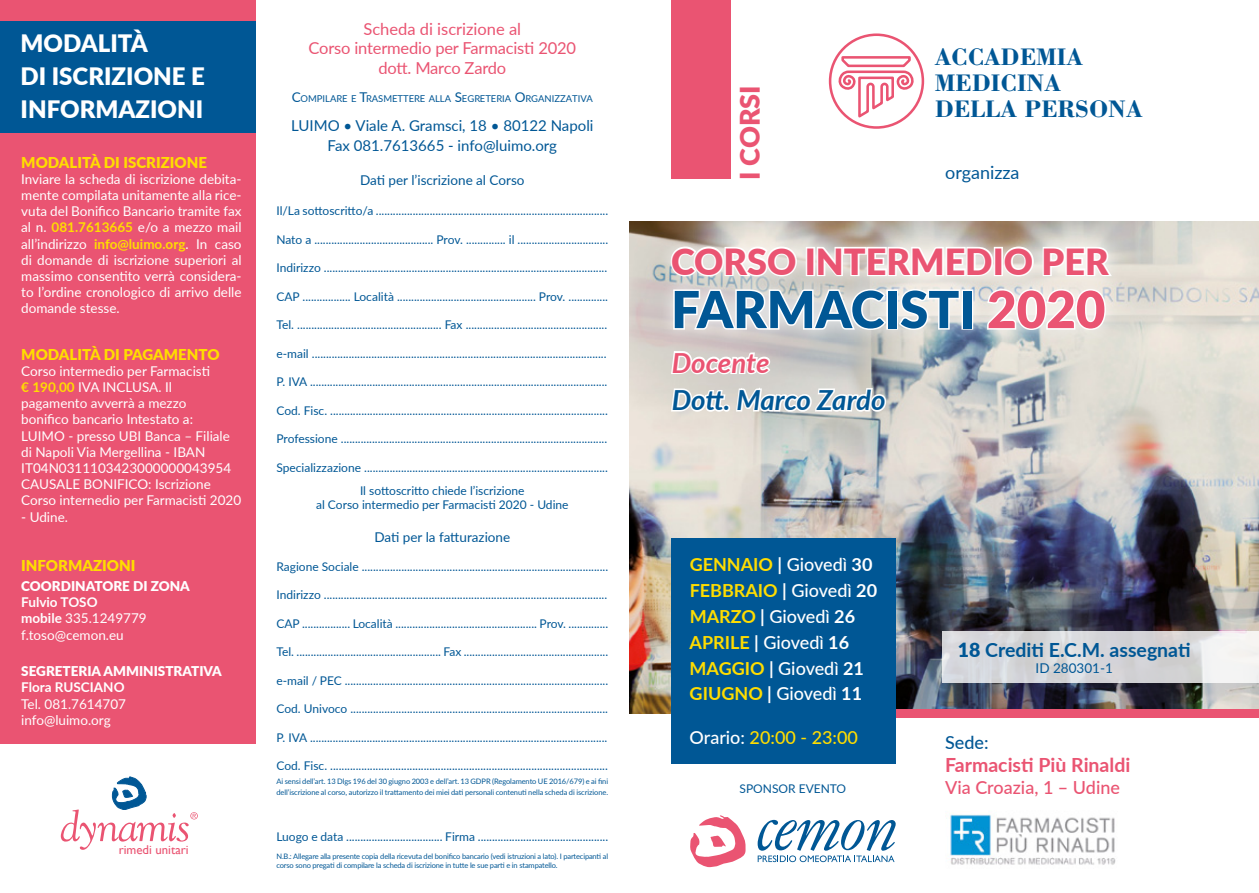
<style>
.page{position:relative;width:1259px;height:893px;background:#fff}
.page>*{position:absolute;margin:0;border:0;box-sizing:border-box;transform-origin:0 0}
.t1{font:900 51px "Lato";color:#005795}
.t2{font:900 36px "Lato";color:#ea5472}
.t3{font:italic 700 27.6px "Lato";letter-spacing:-.01em;color:#005795}
.t4{font:italic 700 27.6px "Lato";letter-spacing:-.005em;color:#ea5472}
.t5{font:900 27px "Lato";letter-spacing:-.005em;color:#ea5472}
.t6{font:700 24.6px/25.7px "Bodoni";color:#005795}
.t7{font:900 24px/33px "Lato";color:#fff}
.t8{font:700 19.5px "Lato";color:#005795}
.t9{font:700 19.5px "Lato";color:#ea5472}
.t10{font:700 18px/25.8px "Lato";color:#fd0}
.t11{font:500 18px/25.8px "Lato";color:#fff;text-align:right}
.t12{font:500 18px "Lato";color:#fd0}
.t13{font:500 18px "Lato";color:#ea5472}
.t14{font:18px "Lato";color:#005795}
.t15{font:500 18px "Lato";color:#005795}
.t16{font:16.5px/19.8px "Lato";letter-spacing:-.01em;color:#ea5472;text-align:center}
.t17{font:15px/19.8px "Lato";color:#005795;text-align:center}
.t18{font:900 15px "Lato";color:#fd0}
.t19{font:13.5px/16.2px "Lato";color:#fff}
.t20{font:13.5px "Lato";color:#005795}
.t21{font:900 13.5px "Lato";color:#fff}
.t22{font:700 13.5px "Lato";color:#fff}
.t23{font:12.75px "Gill Sans";color:#ea5472}
.t24{font:12px/23px "Lato";color:#005795;text-align:center}
.t25{font:9.45px "Lato";color:#005795}
.t26{font:7.5px/10.8px "Lato";letter-spacing:-.02em;color:#005795}
.s1{font-weight:700;color:#fd0}
.s2{font-weight:700}
.s3{font-size:13.5px}
.s4{color:#ea5472}
.s5{color:#fff}
.s6{font-weight:500;color:#fff}
.s7{font-weight:900}
</style>
<div class="page">
<img style="left:629px;top:222px;width:630px;height:491px">
<div style="left:895px;top:709px;width:364px;height:8px;background:#ea5472"></div>
<div style="left:671px;top:0;width:59px;height:179px;background:#ea5472"></div>
<div style="left:671px;top:538px;width:224px;height:225px;background:#005795"></div>
<div style="left:0;top:0;width:255px;height:744px;background:#ea5472"></div>
<svg style="left:690px;top:815px;width:56px;height:52px"></svg>
<svg style="left:757px;top:820px;width:138px;height:42px"></svg>
<div style="left:654px;top:231px;width:470px;height:114px;background:#fff;opacity:.75"></div>
<svg style="left:668px;top:244px;width:131px;height:34px"></svg>
<div style="left:806px;top:247px;width:9px;height:29px;border:3px solid #fff"></div>
<svg style="left:815px;top:244px;width:180px;height:34px"></svg>
<div style="left:994px;top:247px;width:9px;height:29px;border:3px solid #fff"></div>
<svg style="left:1001px;top:244px;width:113px;height:34px"></svg>
<svg style="left:669px;top:287px;width:219px;height:167px"></svg>
<div style="left:886px;top:289px;width:12px;height:41px;border:3px solid #fff"></div>
<svg style="left:897px;top:287px;width:64px;height:45px"></svg>
<div style="left:961px;top:289px;width:12px;height:41px;border:3px solid #fff"></div>
<svg style="left:985px;top:287px;width:122px;height:45px"></svg>
<div style="left:0;top:21px;width:255px;height:112px;background:#005795"></div>
<svg style="left:61px;top:777px;width:137px;height:73px"></svg>
<svg style="left:942px;top:631px;width:317px;height:52px;fill:#d6d6da"></svg>
<div style="left:829px;top:33px;width:95px;height:96px;border:3px solid #ea5472;border-radius:50%"></div>
<svg style="left:835px;top:55px;width:81px;height:66px"></svg>
<img style="left:950px;top:814px;width:166px;height:51px">
<h3 class="t7" style="left:21px;top:26px;width:184px">MODALITÀ<br>DI ISCRIZIONE E<br>INFORMAZIONI</h3>
<p class="t18" style="left:21px;top:151px;width:111px">MODALITÀ DI ISCRIZIO</p>
<p class="t18" style="left:187px;top:151px;width:22px">NE</p>
<p class="t19" style="left:21px;top:170px;width:222px;text-align:justify">Inviare la scheda di iscrizione debita&shy;mente compilata unitamente alla rice&shy;vuta del Bonifico Bancario tramite fax al n. <span class="s1">081.7613665</span> e/o a mezzo mail all’indirizzo <span class="s1">info@luimo.org</span>. In caso di domande di iscrizione superiori al massimo consentito verrà considera&shy;to l’ordine cronologico di arrivo delle domande stesse.</p>
<p class="t18" style="left:21px;top:343px;width:196px">MO DALITÀ DI PAGAMENTO</p>
<p class="t19" style="left:21px;top:362px;width:221px">Corso intermedio per Farmacisti<br><span class="s1">€ 190,00</span> IVA IN CLUSA. Il pagamento avverrà a mezzo<br>bonifico bancario Intestato a:<br>LUIMO - presso UBI Banca – Filiale di Napoli Via Mergellina - IBAN<br>IT04N 0311103423000000043954<br>CAUSALE BON IFICO: Iscrizione<br>Corso internedio per Farmacisti 2020</p>
<p class="t19" style="left:21px;top:508px;width:48px">- Udine.</p>
<p class="t18" style="left:21px;top:554px;width:116px">INFORMAZIONI</p>
<p class="t21" style="left:21px;top:576px;width:20px">COOR</p>
<p class="t21" style="left:61px;top:576px;width:131px">DINATORE DI ZONA</p>
<p class="t19" style="left:21px;top:594px;width:127px"><span class="s2">Fulvio TOSO<br>mobile</span> 335.1249779 f.toso@cemon.eu</p>
<p class="t21" style="left:21px;top:661px;width:95px">SEGRETERIA AMM</p>
<p class="t21" style="left:139px;top:661px;width:85px">INISTRATIVA</p>
<p class="t22" style="left:21px;top:678px;width:105px">Flora RUSCIANO</p>
<p class="t19" style="left:21px;top:695px;width:106px">Tel. 081.7614707 info@luimo.org</p>
<p class="t23" style="left:119px;top:842px;width:71px">rimedi unitari</p>
<h3 class="t16" style="left:308px;top:18px;width:269px">Scheda di iscrizione al<br>Corso intermedio per Farmacisti 2020 dott. Marco Zardo</h3>
<p class="t25" style="left:292px;top:92px;width:303px"><span class="s3">C</span>OMPILARE E <span class="s3">T</span>RASMETTERE ALLA <span class="s3">S</span>EGRETERIA <span class="s3">O</span>RGANIZZATIVA</p>
<p class="t17" style="left:291px;top:115px;width:304px">LUIMO • Viale A. Gramsci, 18 • 80122 Napoli<br>Fax 081.7613665 - info@luimo.org</p>
<p class="t20" style="left:360px;top:170px;width:166px">Dati per l’iscrizione al Corso</p>
<p class="t24" style="left:276px;top:199px;width:333px">Il/La sottoscritto/a ..................................................................................</p>
<p class="t24" style="left:276px;top:228px;width:333px">Nato a .......................................... Prov. .............. il ................................</p>
<p class="t24" style="left:276px;top:256px;width:332px">Indirizzo ....................................................................................................</p>
<p class="t24" style="left:276px;top:285px;width:333px">CAP ................. Località ................................................. Prov. ..............</p>
<p class="t24" style="left:276px;top:313px;width:332px">Tel. ................................................... Fax ..................................................</p>
<p class="t24" style="left:276px;top:342px;width:331px">e-mail ........................................................................................................</p>
<p class="t24" style="left:276px;top:370px;width:332px">P. IVA .........................................................................................................</p>
<p class="t24" style="left:276px;top:399px;width:333px">Cod. Fisc. ..................................................................................................</p>
<p class="t24" style="left:276px;top:427px;width:332px">Professione ..............................................................................................</p>
<p class="t24" style="left:276px;top:456px;width:333px">Specializzazione ......................................................................................<br>Il sottoscritto chiede l’iscrizione</p>
<p class="t24" style="left:316px;top:493px;width:254px">al Corso intermedio per Farmacisti 2020 - Udine</p>
<p class="t20" style="left:374px;top:528px;width:137px">Dati per la fatturazione</p>
<p class="t24" style="left:276px;top:555px;width:333px">Ragione Sociale .......................................................................................</p>
<p class="t24" style="left:276px;top:583px;width:332px">Indirizzo ....................................................................................................</p>
<p class="t24" style="left:276px;top:612px;width:333px">CAP ................. Località .................................................. Prov. ..............</p>
<p class="t24" style="left:276px;top:640px;width:333px">Tel. ................................................... Fax ...................................................</p>
<p class="t24" style="left:276px;top:669px;width:333px">e-mail / PEC .............................................................................................</p>
<p class="t24" style="left:276px;top:697px;width:333px">Cod. Univoco ...........................................................................................</p>
<p class="t24" style="left:276px;top:726px;width:332px">P. IVA .........................................................................................................</p>
<p class="t24" style="left:276px;top:754px;width:333px">Cod. Fisc. ..................................................................................................</p>
<p class="t26" style="left:276px;top:775px;width:333px">Ai sensi dell’art. 13 Dlgs 196 del 30 giugno 2003 e dell’art. 13 GDPR (Regolamento UE 2016/679) e ai fini dell’iscrizione al corso, autorizzo il trattamento dei miei dati personali contenuti nella scheda di iscrizione.</p>
<p class="t24" style="left:276px;top:825px;width:333px">Luogo e data .................................. Firma ..............................................</p>
<p class="t26" style="left:276px;top:851px;width:333px;line-height:9px">N .B.: Allegare alla presente copia della ricevuta del bonifico bancario (vedi istruzioni a lato). I partecipanti al corso sono pregati di compilare la scheda di iscrizione in tutte le sue parti e in stampatello.</p>
<h3 class="t5" style="left:729px;top:180px;width:96px;rotate:-90deg">I CORSI</h3>
<h3 class="t6" style="left:934px;top:44px;width:209px">ACCADEMIA<br>MEDICINA<br>DELLA PERSONA</h3>
<h3 class="t14" style="left:945px;top:159px;width:76px">organizza</h3>
<h2 class="t2" style="left:671px;top:234px;width:50px">CORSO</h2>
<h2 class="t2" style="left:804px;top:234px;width:296px">INTERMEDIO PER</h2>
<h1 class="t1" style="left:671px;top:271px;width:436px">FARMACISTI <span class="s4">2020</span></h1>
<h3 class="t4" style="left:671px;top:342px;width:99px">Docente</h3>
<h3 class="t3" style="left:671px;top:380px;width:215px">Dott. Marco Zardo</h3>
<h3 class="t10" style="left:689px;top:551px;width:189px">GENNAIO <span class="s5">|</span> <span class="s6">Giovedì</span> <span class="s5">30<br></span>FEBBRAIO <span class="s5">|</span> <span class="s6">Giovedì</span> <span class="s5">20<br></span>Marzo <span class="s5">|</span> <span class="s6">Giovedì</span> <span class="s5">26<br></span>Apri le <span class="s5">|</span> <span class="s6">Giovedì</span> <span class="s5">16<br></span>Maggio</h3>
<h3 class="t11" style="left:689px;top:654px;width:176px"><span class="s2">|</span> Giovedì <span class="s2">21<br></span><span class="s1">GIUGNO</span> <span class="s2">|</span> Giovedì <span class="s2">11</span></h3>
<h3 class="t12" style="left:689px;top:724px;width:170px"><span class="s5">Orario:</span> 20:00 - 23:00</h3>
<p class="t24" style="left:739px;top:776px;width:108px">Sponsor Evento</p>
<h3 class="t8" style="left:958px;top:635px;width:234px"><span class="s7">18</span> Crediti E.C.M. assegnati</h3>
<p class="t20" style="left:1035px;top:659px;width:79px">ID 280301-1</p>
<h3 class="t15" style="left:945px;top:729px;width:45px">Sede:</h3>
<h3 class="t9" style="left:945px;top:751px;width:187px">Farmacisti Più Rinaldi</h3>
<h3 class="t13" style="left:945px;top:774px;width:176px">Via Croazia, 1 – Udine</h3>
</div>
